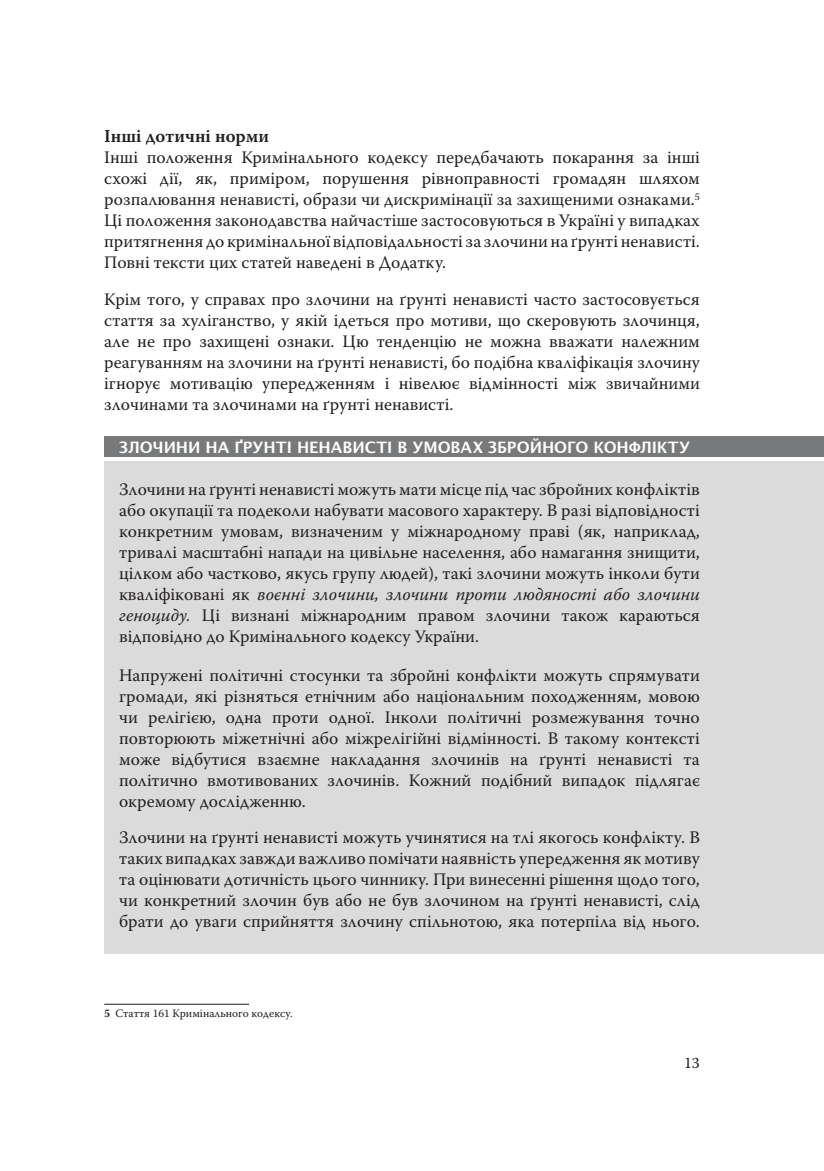
<style>
.page{position:relative;width:824px;height:1171px;background:#fff}
.page>*{position:absolute;margin:0;border:0;box-sizing:border-box;transform-origin:0 0}
.t1{font:600 18.2px "Warnock Pro";color:#231f20}
.t2{font:17.5px/21px "Warnock Pro";color:#231f20;text-align:justify}
.t3{font:700 15.75px "Lucida Grande";color:#fff}
.t4{font:15.75px "Warnock Pro";color:#231f20}
.t5{font:11.38px "Warnock Pro";color:#231f20}
.s1{font-style:italic}
.s2{font-weight:600}
</style>
<div class="page">
<div style="left:104px;top:461px;width:719px;height:492px;background:#dcdbdc"></div>
<div style="left:104px;top:437px;width:719px;height:20px;background:#78797a"></div>
<hr style="left:104px;top:1004px;width:145px;height:1px;background:#231f20">
<p class="t1" style="left:104px;top:125px;width:166px">Інші дотичні норми</p>
<p class="t2" style="left:104px;top:147px;width:597px">Інші положення Кримінального кодексу передбачають покарання за інші схожі дії, як, приміром, порушення рівноправності громадян шляхом розпалювання ненависті, образи чи дискримінації за захищеними ознаками.<sup>5<br></sup>Ці положення законодавства найчастіше застосовуються в Україні у випадках притягнення до кримінальної відповідальності за злочини на ґрунті ненависті.<br>Повні тексти цих статей наведені в Додатку.</p>
<p class="t2" style="left:104px;top:289px;width:597px">Крім того, у справах про злочини на ґрунті ненависті часто застосовується стаття за хуліганство, у якій ідеться про мотиви, що скеровують злочинця, але не про захищені ознаки. Цю тенденцію не можна вважати належним реагуванням на злочини на ґрунті ненависті, бо подібна кваліфікація злочину ігнорує мотивацію упередженням і нівелює відмінності між звичайними злочинами та злочинами на ґрунті ненависті.</p>
<p class="t3" style="left:119px;top:435px;width:572px">ЗЛОЧИНИ НА ҐРУНТІ НЕНАВИСТІ В УМОВАХ ЗБРОЙНОГО КОНФЛІКТУ</p>
<p class="t2" style="left:119px;top:478px;width:582px">Злочини на ґрунті ненависті можуть мати місце під час збройних конфліктів або окупації та подеколи набувати масового характеру. В разі відповідності конкретним умовам, визначеним у міжнародному праві (як, наприклад, тривалі масштабні напади на цивільне населення, або намагання знищити, цілком або частково, якусь групу людей), такі злочини можуть інколи бути кваліфіковані як <span class="s1">воєнні злочини, злочини проти людяності або злочини геноциду.</span> Ці визнані міжнародним правом злочини також караються відповідно до Кримінального кодексу України.</p>
<p class="t2" style="left:119px;top:664px;width:582px">Напружені політичні стосунки та збройні конфлікти можуть спрямувати громади, які різняться етнічним або національним походженням, мовою чи релігією, одна проти одної. Інколи політичні розмежування точно повторюють міжетнічні або міжрелігійні відмінності. В такому контексті може відбутися взаємне накладання злочинів на ґрунті ненависті та політично вмотивованих злочинів. Кожний подібний випадок підлягає окремому дослідженню.</p>
<p class="t2" style="left:119px;top:827px;width:582px">Злочини на ґрунті ненависті можуть учинятися на тлі якогось конфлікту. В таких випадках завжди важливо помічати наявність упередження як мотиву та оцінювати дотичність цього чиннику. При винесенні рішення щодо того, чи конкретний злочин був або не був злочином на ґрунті ненависті, слід брати до уваги сприйняття злочину спільнотою, яка потерпіла від нього.</p>
<p class="t5" style="left:104px;top:1006px;width:190px"><span class="s2">5</span> Стаття 161 Кримінального кодексу.</p>
<p class="t4" style="left:684px;top:1053px;width:17px">13</p>
</div>
